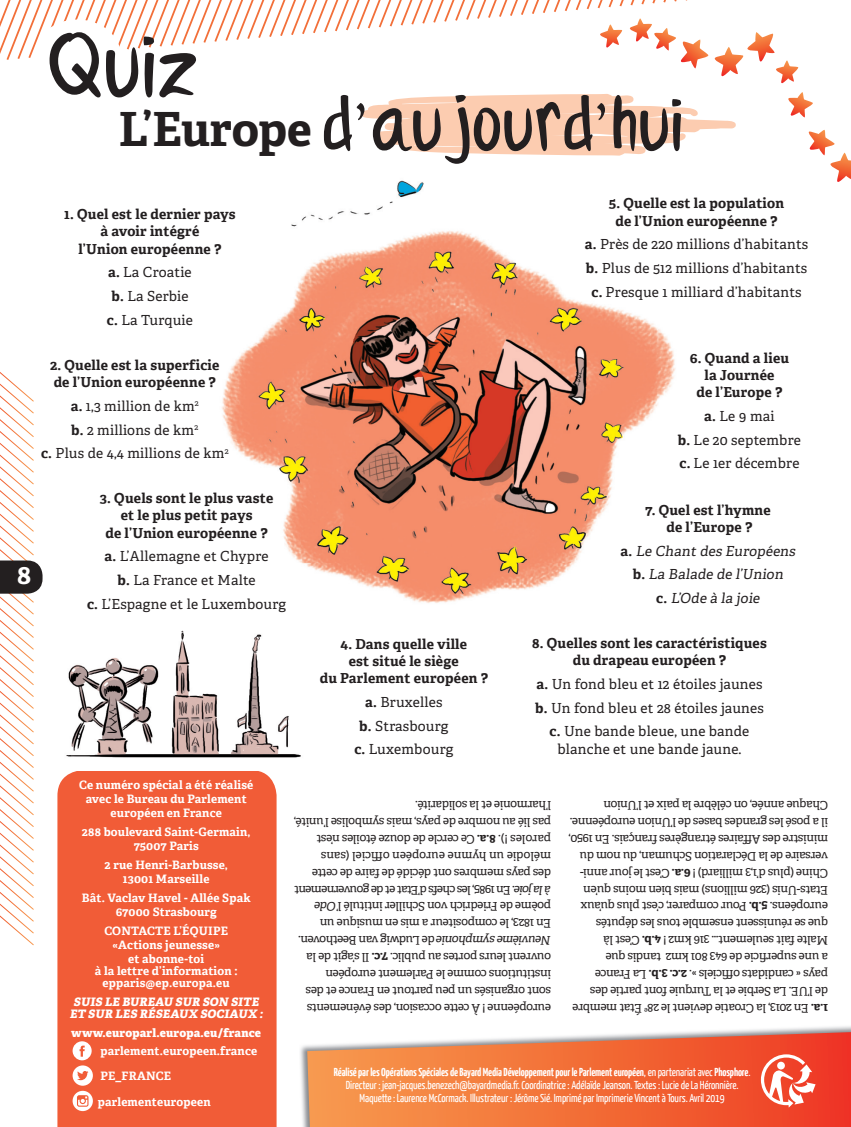
<style>
.page{position:relative;width:851px;height:1127px;background:#fff}
.page>*{position:absolute;margin:0;border:0;box-sizing:border-box;transform-origin:0 0}
.t1{font:73.05px "Cihuy";color:#231f20}
.t2{font:62.4px "Cihuy";letter-spacing:-.005em;color:#231f20}
.t3{font:700 26.1px "Adelle";color:#fff}
.t4{font:13.8px/23.7px "Adelle";letter-spacing:.015em;color:#231f20;text-align:center}
.t5{font:700 13.8px/17.2px "Adelle W01";letter-spacing:.015em;color:#231f20;text-align:center}
.t6{font:12px/17px "Adelle";letter-spacing:-.025em;color:#231f20}
.t7{font:12px "Adelle";letter-spacing:-.05em;color:#231f20}
.t8{font:700 11.7px/13.8px "Adelle W01";letter-spacing:.015em;color:#fff;text-align:center}
.t9{font:800 11.7px/12.3px "Adelle";letter-spacing:.015em;color:#fff;text-align:center}
.t10{font:11.55px/13.2px "Yanone Kaffeesatz";letter-spacing:-.01em;color:#fff;text-align:center}
.s1{font-family:"Adelle";font-weight:700;font-size:46.95px}
.s2{font-family:"Adelle W01";font-weight:700}
.s3{font-weight:700}
</style>
<div class="page">
<div style="left:57px;top:771px;width:219px;height:356px;background:#f15c37"></div>
<svg style="left:788px;top:92px;width:25px;height:26px"></svg>
<svg style="left:808px;top:130px;width:42px;height:52px"></svg>
<svg style="left:0;top:0;width:798px;height:83px"></svg>
<img style="left:300px;top:1026px;width:550px;height:101px">
<svg style="left:307px;top:1032px;width:543px;height:95px;background:#f0784a"></svg>
<svg style="left:760px;top:1054px;width:55px;height:53px"></svg>
<svg style="left:361px;top:94px;width:374px;height:62px"></svg>
<div style="left:34px;top:19px;width:87px;height:75px;background:#fff;border-radius:50%"></div>
<svg style="left:73px;top:1041px;width:20px;height:70px"></svg>
<img style="left:222px;top:180px;width:454px;height:423px">
<img style="left:66px;top:630px;width:235px;height:128px">
<div style="left:559px;top:270px;width:20px;height:24px;background:#fff;border-radius:50%"></div>
<svg style="left:0;top:372px;width:43px;height:574px"></svg>
<h1 class="t1" style="left:48px;top:31px;width:151px">Quiz</h1>
<h2 class="t2" style="left:119px;top:94px;width:565px"><span class="s1">L’Europe</span> d’aujourd’hui</h2>
<h3 class="t3" style="left:17px;top:558px;width:16px">8</h3>
<p class="t5" style="left:64px;top:206px;width:173px">1. Quel est le dernier pays à avoir intégré<br>l’Union européenne ?</p>
<p class="t4" style="left:107px;top:261px;width:87px"><span class="s2">a.</span> La Croatie <span class="s2">b.</span> La Serbie <span class="s2">c.</span> La Turquie</p>
<p class="t5" style="left:50px;top:356px;width:171px;text-align:left">2. Quelle est la superficie de l’Union européenne ?</p>
<p class="t4" style="left:41px;top:394px;width:189px"><span class="s2">a.</span> 1,3 million de km<sup>2<br></sup><span class="s2">b.</span> 2 millions de km<sup>2<br></sup><span class="s2">c.</span> Plus de 4,4 millions de km<sup>2</sup></p>
<p class="t5" style="left:100px;top:490px;width:175px">3. Quels sont le plus vaste et le plus petit pays<br>de l’Union européenne ?</p>
<p class="t4" style="left:87px;top:545px;width:200px"><span class="s2">a.</span> L’Allemagne et Chypre<br><span class="s2">b.</span> La France et Malte<br><span class="s2">c.</span> L’Espagne et le Luxembourg</p>
<p class="t5" style="left:319px;top:635px;width:170px">4. Dans quelle ville<br>est situé le siège<br>du Parlement européen ?</p>
<p class="t4" style="left:354px;top:690px;width:100px"><span class="s2">a.</span> Bruxelles<br><span class="s2">b.</span> Strasbourg <span class="s2">c.</span> Luxembourg</p>
<p class="t5" style="left:608px;top:195px;width:177px">5. Quelle est la population de l’Union européenne ?</p>
<p class="t4" style="left:584px;top:233px;width:225px"><span class="s2">a.</span> Près de 220 millions d’habitants <span class="s2">b.</span> Plus de 512 millions d’habitants <span class="s2">c.</span> Presque 1 milliard d’habitants</p>
<p class="t5" style="left:689px;top:349px;width:101px">6. Quand a lieu la Journée<br>de l’Europe ?</p>
<p class="t4" style="left:678px;top:404px;width:124px"><span class="s2">a.</span> Le 9 mai<br><span class="s2">b.</span> Le 20 septembre <span class="s2">c.</span> Le 1er décembre</p>
<p class="t5" style="left:645px;top:501px;width:127px">7. Quel est l’hymne de l’Europe ?</p>
<p class="t4" style="left:620px;top:539px;width:179px"><span class="s2">a .</span> Le Chant des Européens <span class="s2">b .</span> La Balade de l’Union<br><span class="s2">c .</span> L’Ode à la joie</p>
<p class="t5" style="left:532px;top:634px;width:236px">8. Quelles sont les caractéristiques du drapeau européen ?</p>
<p class="t4" style="left:535px;top:672px;width:230px"><span class="s2">a.</span> Un fond bleu et 12 étoiles jaunes <span class="s2">b.</span> Un fond bleu et 28 étoiles jaunes <span class="s2">c.</span> Une bande bleue, une bande</p>
<p class="t4" style="left:557px;top:737px;width:185px">blanche et une bande jaune.</p>
<p class="t8" style="left:79px;top:778px;width:176px">Ce numéro spécial a été réalisé avec le Bureau du Parlement européen en France</p>
<p class="t8" style="left:82px;top:825px;width:170px">288 boulevard Saint-Germain,<br>75007 Paris</p>
<p class="t8" style="left:105px;top:858px;width:125px">2 rue Henri-Barbusse,<br>13001 Marseille</p>
<p class="t8" style="left:82px;top:891px;width:170px">Bât. Vaclav Havel - Allée Spak<br>67000 Strasbourg</p>
<p class="t8" style="left:104px;top:924px;width:125px">CONTACTE L’ÉQUIPE «Actions jeunesse»<br>et abonne-toi</p>
<p class="t8" style="left:95px;top:965px;width:144px;line-height:12.3px">à la lettre d’information : epparis@ep.europa.eu</p>
<p class="t9" style="left:70px;top:995px;width:197px">SUIS LE BUREAU SUR SON SITE<br>ET SUR LES RÉSEAUX SOCIAUX :</p>
<p class="t9" style="left:71px;top:1027px;width:191px">www.europarl.europa.eu/france</p>
<p class="t8" style="left:98px;top:1038px;width:161px;line-height:25.2px;text-align:left">parlement.europeen.france<br>PE_FRANCE parlementeuropeen</p>
<p class="t6" style="left:551px;top:898px;width:259px;rotate:-180deg">à la j oie<br>des pays membres ont décidé de faire de cette mélodie un hymne européen officiel (sans paroles !). <span class="s3">8.a.</span> Ce cercle de douze étoiles n’est<br>pas lié au nombre de pays, mais symbolise l’unité, l’harmonie et la solidarité.</p>
<p class="t7" style="left:515px;top:897px;width:222px;rotate:-180deg">. En 1985, les chefs d’Etat et de gouvernement</p>
<p class="t6" style="left:551px;top:1016px;width:254px;rotate:-180deg">européenne ! À cette occasion, des événements sont organisés un peu partout en France et des institutions comme le Parlement européen ouvrent leurs portes au public. <span class="s3">7.c.</span> Il s’agit de la Neuvième symphoniede Ludwig van Beethoven.<br>En 1823, le compositeur a mis en musique un poème de Friedrich von Schiller intitulé l’Ode</p>
<p class="t6" style="left:827px;top:1016px;width:261px;rotate:-180deg"><span class="s3">1.a.</span> En 2013, la Croatie devient le 28<sup>e</sup> État membre de l’UE. La Serbie et la Turquie font partie des pays « candidats officiels ». <span class="s3">2.c. 3.b.</span> La France<br>a une superficie de 643 801 km2 tandis que<br>Malte fait seulement… 316 km2 ! <span class="s3">4.b.</span> C’est là<br>que se réunissent ensemble tous les députés européens. <span class="s3">5.b.</span> Pour comparer, c’est plus qu’aux Etats-Unis (326 millions) mais bien moins qu’en Chine (plus d’1,3 milliard) ! <span class="s3">6.a.</span> C’est le jour anni&shy;versaire de la Déclaration Schuman, du nom du ministre des Affaires étrangères français. En 1950, il a posé les grandes bases de l’Union européenne.<br>Chaque année, on célèbre la paix et l’Union</p>
<p class="t10" style="left:334px;top:1065px;width:418px"><span class="s3">Réalisé par les Opérations Spéciales de Bayard Media Développement pour le Parlement européen</span>, en partenariat avec <span class="s3">Phosphore</span>.<br>Directeur : jean-jacques.benezech@bayardmedia.fr. Coordinatrice : Adélaïde Jeanson. Textes : Lucie de La Héronnière.<br>Maquette : Laurence McCormack. Illustrateur : Jérôme Sié. Imprimé par Imprimerie Vincent à Tours. Avril 2019</p>
</div>
